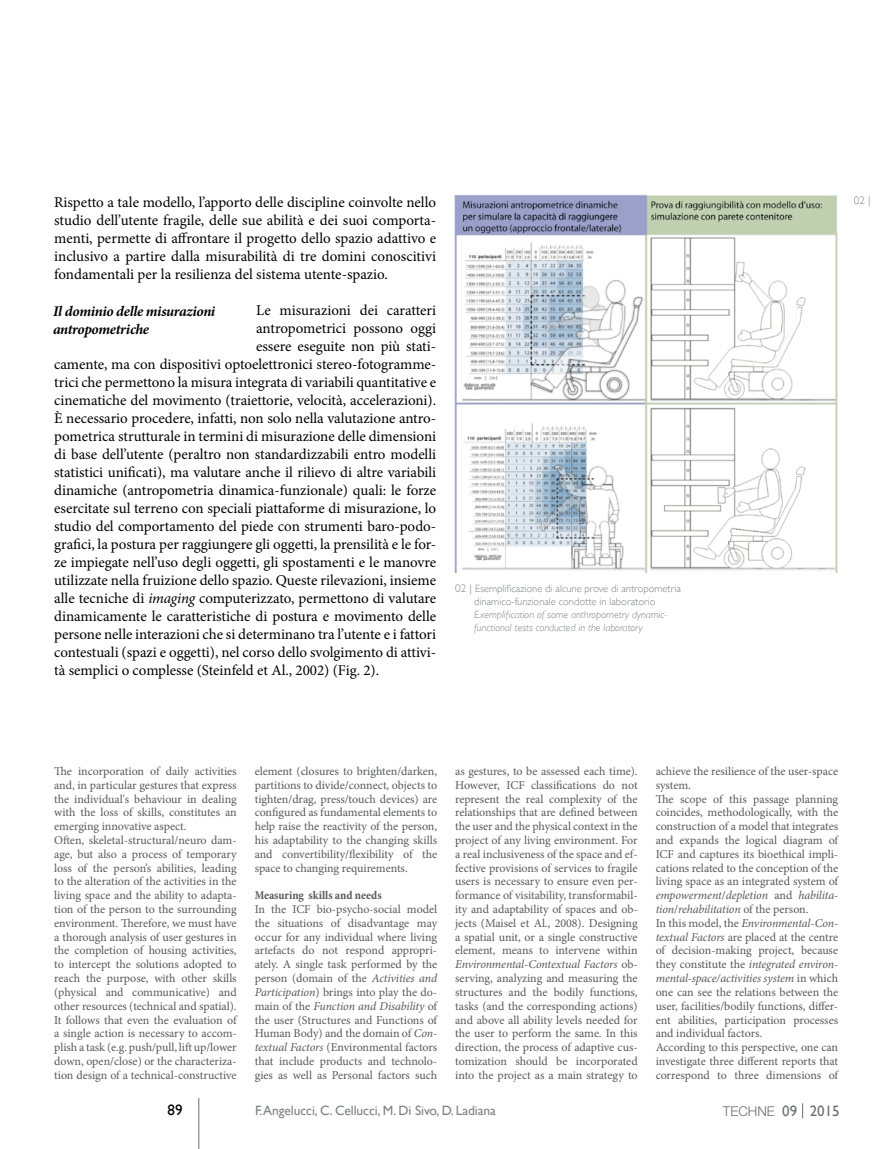
<style>
.page{position:relative;width:893px;height:1149px;background:#fff}
.page>*{position:absolute;margin:0;border:0;box-sizing:border-box;transform-origin:0 0}
.t1{font:15px/18px "Minion Pro";letter-spacing:-.005em;color:#000;text-align:justify}
.t2{font:15px "Gill Sans";color:#000}
.t3{font:italic 700 14.7px/18px "Minion Pro";letter-spacing:-.025em;color:#000}
.t4{font:13.5px "Gill Sans";letter-spacing:-.005em;color:#808285}
.t5{font:300 13.5px "Helvetica Neue";color:#6d6e71}
.t6{font:12px/13.8px "Minion Pro";letter-spacing:-.005em;color:#58595b;text-align:justify}
.t7{font:700 condensed 12px "Minion Pro";letter-spacing:-.005em;color:#58595b}
.t8{font:300 11.25px "Gill Sans";color:#808285}
.t9{font:300 10.5px/12.8px "Gill Sans";color:#808285}
.t10{font:italic 300 10.5px/12.8px "Gill Sans";color:#808285}
.s1{font-style:italic}
.s2{font-size:11.25px}
.s3{font-family:"Gill Sans";font-weight:400;font-size:15px}
</style>
<div class="page">
<svg style="left:802px;top:1103px;width:1px;height:15px"></svg>
<hr style="left:198px;top:1097px;width:1px;height:51px;background:#6d6e71">
<img style="left:454px;top:194px;width:384px;height:378px">
<p class="t1" style="left:54px;top:193px;width:384px">Rispetto a tale modello, l’apporto delle discipline coinvolte nello studio dell’utente fragile, delle sue abilità e dei suoi comporta&shy;menti, permette di affrontare il progetto dello spazio adattivo e inclusivo a partire dalla misurabilità di tre domini conoscitivi fondamentali per la resilienza del sistema utente-spazio.</p>
<p class="t1" style="left:256px;top:301px;width:181px">Le misurazioni dei caratteri</p>
<p class="t1" style="left:256px;top:319px;width:182px">antropometrici possono oggi</p>
<p class="t1" style="left:256px;top:337px;width:182px">essere eseguite non più stati-</p>
<p class="t1" style="left:54px;top:355px;width:383px">camente, ma con dispositivi optoelettronici stereo-fotogramme-</p>
<p class="t1" style="left:54px;top:373px;width:383px">trici che permettono la misura integrata di variabili quantitative e</p>
<p class="t1" style="left:54px;top:391px;width:383px">cinematiche del movimento (traiettorie, velocità, accelerazioni).</p>
<p class="t1" style="left:54px;top:409px;width:383px">È necessario procedere, infatti, non solo nella valutazione antro-</p>
<p class="t1" style="left:54px;top:427px;width:383px">pometrica strutturale in termini di misurazione delle dimensioni</p>
<p class="t1" style="left:54px;top:445px;width:384px">di base dell’utente (peraltro non standardizzabili entro modelli</p>
<p class="t1" style="left:54px;top:463px;width:384px">statistici unificati), ma valutare anche il rilievo di altre variabili</p>
<p class="t1" style="left:54px;top:481px;width:383px">dinamiche (antropometria dinamica-funzionale) quali: le forze</p>
<p class="t1" style="left:54px;top:499px;width:383px">esercitate sul terreno con speciali piattaforme di misurazione, lo</p>
<p class="t1" style="left:54px;top:517px;width:383px">studio del comportamento del piede con strumenti baro-podo-</p>
<p class="t1" style="left:54px;top:535px;width:383px">grafici, la postura per raggiungere gli oggetti, la prensilità e le for-</p>
<p class="t1" style="left:54px;top:553px;width:383px">ze impiegate nell’uso degli oggetti, gli spostamenti e le manovre</p>
<p class="t1" style="left:54px;top:571px;width:383px">utilizzate nella fruizione dello spazio. Queste rilevazioni, insieme</p>
<p class="t1" style="left:54px;top:589px;width:383px">alle tecniche di <span class="s1">imaging</span> computerizzato, permettono di valutare</p>
<p class="t1" style="left:54px;top:607px;width:383px">dinamicamente le caratteristiche di postura e movimento delle</p>
<p class="t1" style="left:54px;top:625px;width:383px">persone nelle interazioni che si determinano tra l’utente e i fattori</p>
<p class="t1" style="left:54px;top:643px;width:383px">contestuali (spazi e oggetti), nel corso dello svolgimento di attivi-</p>
<p class="t1" style="left:54px;top:661px;width:326px">tà semplici o complesse (Steinfeld et Al., 2002) (Fig. 2).</p>
<p class="t3" style="left:53px;top:302px;width:164px">Il dominio delle misurazioni antropometriche</p>
<p class="t9" style="left:474px;top:582px;width:208px;text-indent:-19px"><span class="s2">02 |</span> Esemplificazione di alcune prove di antropometria dinamico-funzionale condotte in laboratorio</p>
<p class="t10" style="left:474px;top:608px;width:195px">Exemplification of some anthropometry dynamic&shy;functional tests conducted in the laboratory</p>
<p class="t8" style="left:854px;top:194px;width:18px">02 |</p>
<p class="t6" style="left:54px;top:764px;width:184px;text-align:left">The incorporation of daily activities and, in particular gestures that express the individual's behaviour in dealing with the loss of skills, constitutes an emerging innovative aspect.<br>Often, skeletal-structural/neuro dam&shy;age, but also a process of temporary loss of the person’s abilities, leading to the alteration of the activities in the living space and the ability to adapta&shy;tion of the person to the surrounding environment. Therefore, we must have a thorough analysis of user gestures in the completion of housing activities, to intercept the solutions adopted to reach the purpose, with other skills (physical and communicative) and other resources (technical and spatial).<br>It follows that even the evaluation of a single action is necessary to accom&shy;plish a task (e.g. push/pull, lift up/lower down, open/close) or the characteriza&shy;tion design of a technical-constructive</p>
<p class="t6" style="left:255px;top:764px;width:184px">element (closures to brighten/darken, partitions to divide/connect, objects to tighten/drag, press/touch devices) are configured as fundamental elements to help raise the reactivity of the person, his adaptability to the changing skills and convertibility/flexibility of the space to changing requirements.</p>
<p class="t7" style="left:255px;top:886px;width:128px">Measuring skills and needs</p>
<p class="t6" style="left:255px;top:902px;width:184px">In the ICF bio-psycho-social model the situations of disadvantage may occur for any individual where living artefacts do not respond appropri&shy;ately. A single task performed by the person (domain of the <span class="s1">Activities and Participation</span>) brings into play the do&shy;main of the <span class="s1">Function and Disability</span> of the user (Structures and Functions of Human Body) and the domain of <span class="s1">Con&shy;textual Factors</span> (Environmental factors that include products and technolo&shy;gies as well as Personal factors such</p>
<p class="t6" style="left:455px;top:764px;width:184px">as gestures, to be assessed each time).<br>However, ICF classifications do not represent the real complexity of the relationships that are defined between the user and the physical context in the project of any living environment. For a real inclusiveness of the space and ef&shy;fective provisions of services to fragile users is necessary to ensure even per&shy;formance of visitability, transformabil&shy;ity and adaptability of spaces and ob&shy;jects (Maisel et Al., 2008). Designing a spatial unit, or a single constructive element, means to intervene within <span class="s1">Environmental</span>-<span class="s1">Contextual Factors</span> ob&shy;serving, analyzing and measuring the structures and the bodily functions, tasks (and the corresponding actions) and above all ability levels needed for the user to perform the same. In this direction, the process of adaptive cus&shy;tomization should be incorporated into the project as a main strategy to</p>
<p class="t6" style="left:656px;top:764px;width:184px;text-align:left">achieve the resilience of the user-space system.<br>The scope of this passage planning coincides, methodologically, with the construction of a model that integrates and expands the logical diagram of ICF and captures its bioethical impli&shy;cations related to the conception of the living space as an integrated system of <span class="s1">empowerment</span>/<span class="s1">depletion</span> and <span class="s1">habilita&shy;tion</span>/<span class="s1">rehabilitation</span> of the person.<br>In this model, the <span class="s1">Environmental</span>-<span class="s1">Con&shy;textual Factors</span> are placed at the centre of decision-making project, because they constitute the <span class="s1">integrated environ&shy;mental-space/activities system</span> in which one can see the relations between the user, facilities/bodily functions, differ&shy;ent abilities, participation processes and individual factors.<br>According to this perspective, one can investigate three different reports that correspond to three dimensions of</p>
<p class="t2" style="left:168px;top:1100px;width:16px">89</p>
<p class="t4" style="left:255px;top:1102px;width:242px">F. Angelucci, C. Cellucci, M. Di Sivo, D. Ladiana</p>
<p class="t5" style="left:723px;top:1102px;width:118px">TECHNE <span class="s3">09 2015</span></p>
</div>
